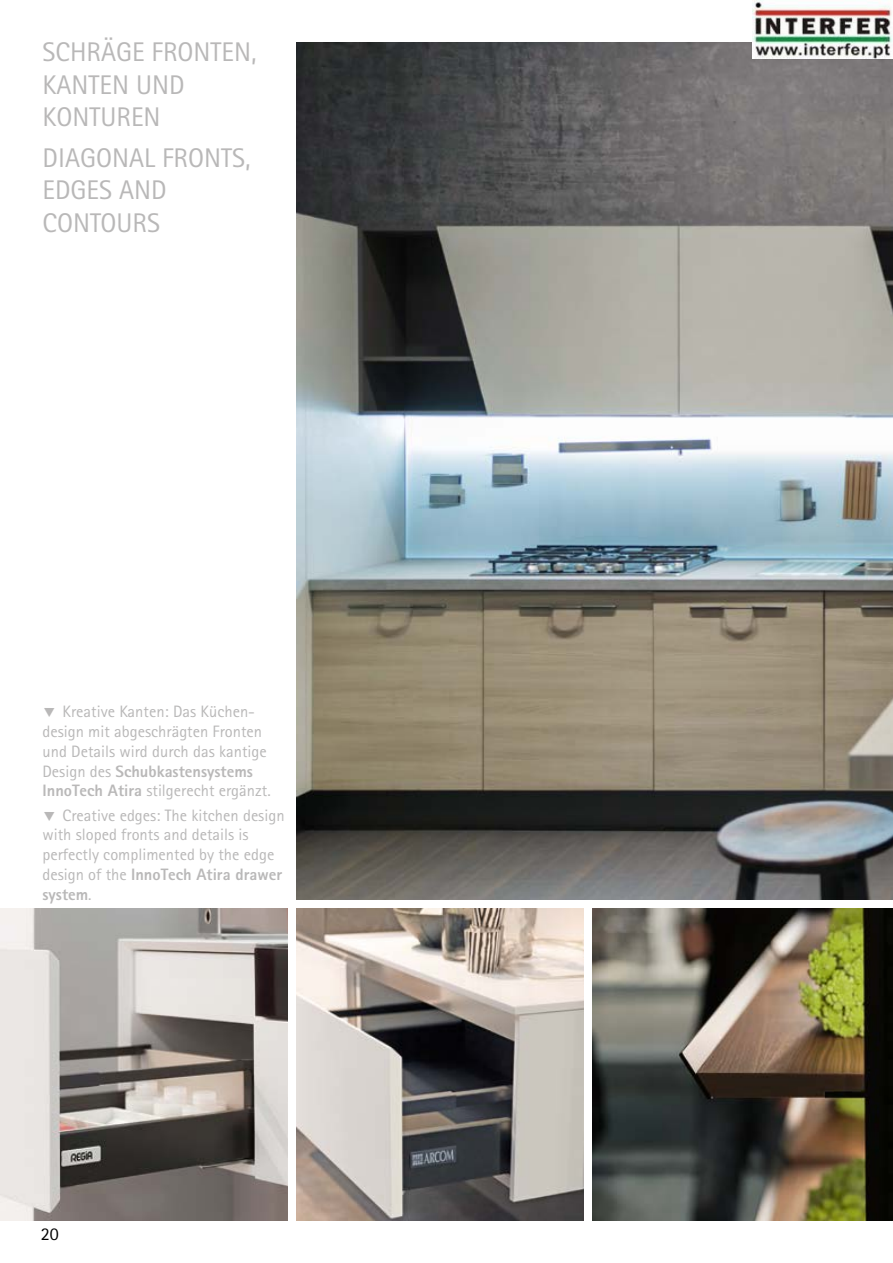
<style>
.page{position:relative;width:893px;height:1263px;background:#fff}
.page>*{position:absolute;margin:0;border:0;box-sizing:border-box;transform-origin:0 0}
.t1{font:27px/32.4px "Rotis Sans Serif Pro Cyr";color:#b9b8b8}
.t2{font:18px "Rotis Sans Serif";color:#000}
.t3{font:16.5px/19.8px "Rotis Sans Serif Pro Cyr";color:#b9b8b8}
.s1{font-weight:800}
</style>
<div class="page">
<img style="left:0;top:908px;width:288px;height:312px">
<img style="left:296px;top:908px;width:288px;height:312px">
<img style="left:592px;top:908px;width:301px;height:312px">
<img style="left:296px;top:43px;width:597px;height:857px">
<img style="left:753px;top:0;width:140px;height:59px">
<h1 class="t1" style="left:43px;top:36px;width:216px">SCHRÄGE FRONTEN,<br>KANTEN UND<br>KONTUREN</h1>
<h1 class="t1" style="left:43px;top:142px;width:210px">DIAGONAL FRONTS,<br>EDGES AND<br>CONTOURS</h1>
<p class="t3" style="left:43px;top:702px;width:230px">▼ Kreative Kanten: Das Küchen&shy;design mit abgeschrägten Fronten und Details wird durch das kantige Design des <span class="s1">Schubkastensystems InnoTech Atira</span> stilgerecht ergänzt.</p>
<p class="t3" style="left:43px;top:805px;width:244px">▼ Creative edges: The kitchen design with sloped fronts and details is perfectly complimented by the edge design of the <span class="s1">InnoTech Atira drawer system</span>.</p>
<p class="t2" style="left:41px;top:1223px;width:20px">20</p>
</div>
